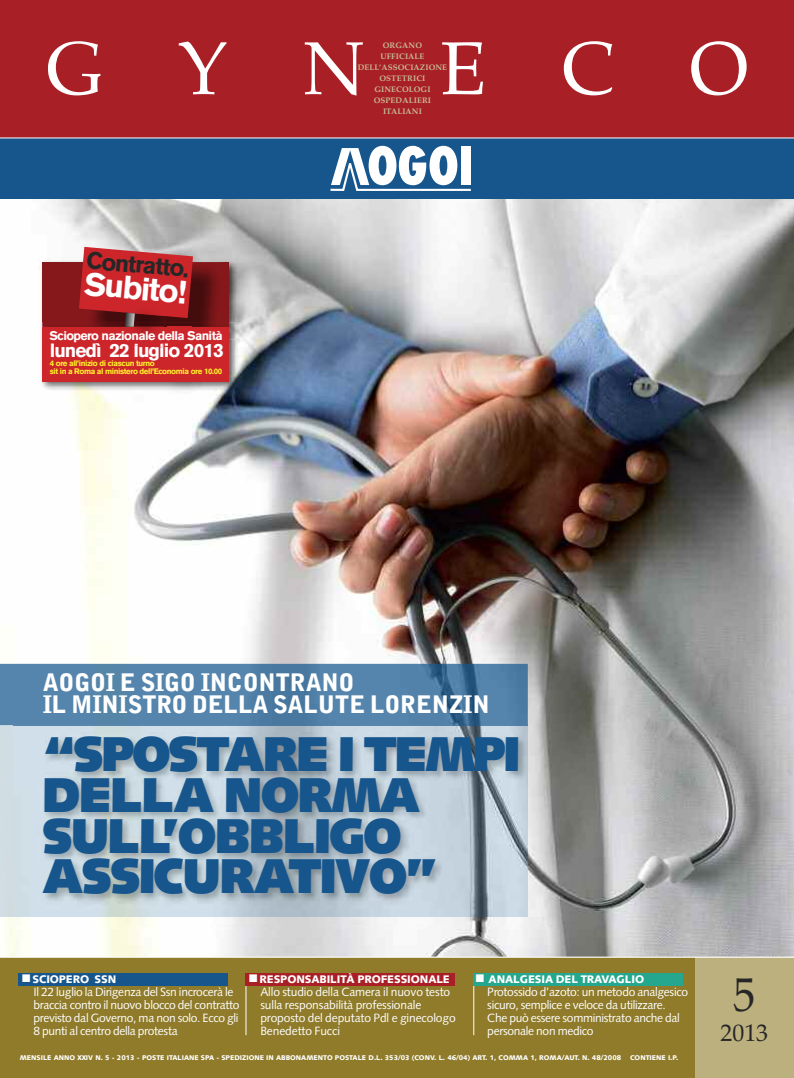
<style>
.page{position:relative;width:794px;height:1078px;background:#fff}
.page>*{position:absolute;margin:0;border:0;box-sizing:border-box;transform-origin:0 0}
.t1{font:75px "Palatino";letter-spacing:1em;color:#fff}
.t2{font:900 48.8px/40.7px "Syntax";letter-spacing:-.025em;color:#17568d}
.t3{font:47.8px "Palatino";color:#272627;scale:.93 1}
.t4{font:700 32.2px "Akzidenz Grotesk BQ";color:#fff}
.t5{font:900 24px/22px "Bell Gothic Std";letter-spacing:-.01em;color:#fff}
.t6{font:23.9px "Palatino";color:#272627}
.t7{font:700 23.5px "Akzidenz Grotesk BQ";color:#272627}
.t8{font:700 19px "Akzidenz Grotesk BQ";letter-spacing:-.05em;color:#fff}
.t9{font:700 12.5px "Akzidenz Grotesk BQ";letter-spacing:-.05em;color:#fff}
.t10{font:12px/13px "Syntax";letter-spacing:-.025em;color:#fff}
.t11{font:900 11px "Syntax";letter-spacing:-.01em;color:#fff}
.t12{font:700 8px/11px "Palatino";letter-spacing:.015em;color:#c7bd94;text-align:center}
.t13{font:700 8px/8px "Akzidenz Grotesk BQ";letter-spacing:-.05em;color:#fff12a}
.t14{font:900 6.8px "Syntax";color:#fff}
</style>
<div class="page">
<img style="left:0;top:198px;width:794px;height:758px">
<div style="left:0;top:725px;width:14px;height:191px;background:#d1dde3"></div>
<img style="left:0;top:663px;width:528px;height:62px">
<div style="left:0;top:0;width:794px;height:138px;background:#a91f26"></div>
<div style="left:694px;top:957px;width:100px;height:120px;background:#bcb07e"></div>
<div style="left:0;top:957px;width:694px;height:120px;background:#8f7b29"></div>
<div style="left:0;top:138px;width:794px;height:60px;background:#17568d"></div>
<svg style="left:330px;top:146px;width:141px;height:45px"></svg>
<hr style="left:0;top:138px;width:794px;height:1px;background:#fff">
<div style="left:18px;top:972px;width:210px;height:13px;background:#17568d"></div>
<hr style="left:246px;top:973px;width:1px;height:61px;background:#fff">
<hr style="left:473px;top:973px;width:1px;height:61px;background:#fff">
<img style="left:14px;top:724px;width:549px;height:201px">
<img style="left:14px;top:724px;width:514px;height:1px">
<div style="left:245px;top:972px;width:210px;height:13px;background:#a91f26"></div>
<div style="left:473px;top:972px;width:210px;height:13px;background:#24a78e"></div>
<img style="left:38px;top:258px;width:204px;height:64px">
<svg style="left:43px;top:262px;width:186px;height:65px;background:#791518"></svg>
<img style="left:193px;top:258px;width:30px;height:4px">
<img style="left:38px;top:340px;width:204px;height:54px">
<img style="left:229px;top:322px;width:13px;height:18px">
<img style="left:38px;top:322px;width:177px;height:18px">
<img style="left:43px;top:322px;width:36px;height:4px">
<div style="left:43px;top:326px;width:186px;height:55px;background:#cc262b"></div>
<img style="left:124px;top:326px;width:40px;height:21px">
<img style="left:124px;top:343px;width:35px;height:4px">
<svg style="left:79px;top:247px;width:114px;height:79px;background:#b62e32"></svg>
<h1 class="t1" style="left:46px;top:25px;width:704px">GYNECO</h1>
<p class="t12" style="left:358px;top:40px;width:91px">ORGANO<br>UFFICIALE<br>DELL’ASSOCIAZIONE<br>OSTETRICI<br>GINECOLOGI<br>OSPEDALIERI<br>ITALIANI</p>
<h3 class="t7" style="left:87px;top:251px;width:104px;rotate:5deg">Contratto.</h3>
<h3 class="t4" style="left:85px;top:272px;width:104px;rotate:5deg">Subito!</h3>
<h3 class="t8" style="left:50px;top:343px;width:176px">lunedì 22 luglio 2013</h3>
<p class="t13" style="left:50px;top:360px;width:174px">4 ore all’inizio di ciascun turno<br>sit in a Roma al ministero dell’Economia ore 10.00</p>
<p class="t9" style="left:49px;top:331px;width:175px">Sciopero nazionale della Sanità</p>
<h3 class="t5" style="left:43px;top:673px;width:448px">AOGOI E SIGO INCONTRANO<br>IL MINISTRO DELLA SALUTE LORENZIN</h3>
<h2 class="t2" style="left:43px;top:738px;width:479px">“SPOSTARE I TEMPI<br>DELLA NORMA<br>SULL’OBBLIGO<br>ASSICURATIVO”</h2>
<p class="t11" style="left:22px;top:974px;width:96px">■ SCIOPERO SSN</p>
<p class="t10" style="left:33px;top:986px;width:207px">Il 22 luglio la Dirigenza del Ssn incrocerà le braccia contro il nuovo blocco del contratto previsto dal Governo, ma non solo. Ecco gli 8 punti al centro della protesta</p>
<p class="t11" style="left:249px;top:974px;width:202px">■ RESPONSABILITÀ PROFESSIONALE</p>
<p class="t10" style="left:260px;top:986px;width:197px">Allo studio della Camera il nuovo testo sulla responsabilità professionale proposto del deputato Pdl e ginecologo Benedetto Fucci</p>
<p class="t11" style="left:476px;top:974px;width:170px">■ ANALGESIA DEL TRAVAGLIO</p>
<p class="t10" style="left:487px;top:986px;width:202px">Protossido d’azoto: un metodo analgesico sicuro, semplice e veloce da utilizzare.<br>Che può essere somministrato anche dal personale non medico</p>
<h3 class="t3" style="left:733px;top:966px;width:25px">5</h3>
<h3 class="t6" style="left:720px;top:1018px;width:49px">2013</h3>
<p class="t14" style="left:20px;top:1054px;width:603px">MENSILE ANNO XXIV N. 5 - 2013 - POSTE ITALIANE SPA - SPEDIZIONE IN ABBONAMENTO POSTALE D.L. 353/03 (CONV. L. 46/04) ART. 1, COMMA 1, ROMA/AUT. N. 48/2008</p>
<p class="t14" style="left:630px;top:1054px;width:50px">CONTIENE I.P.</p>
</div>
